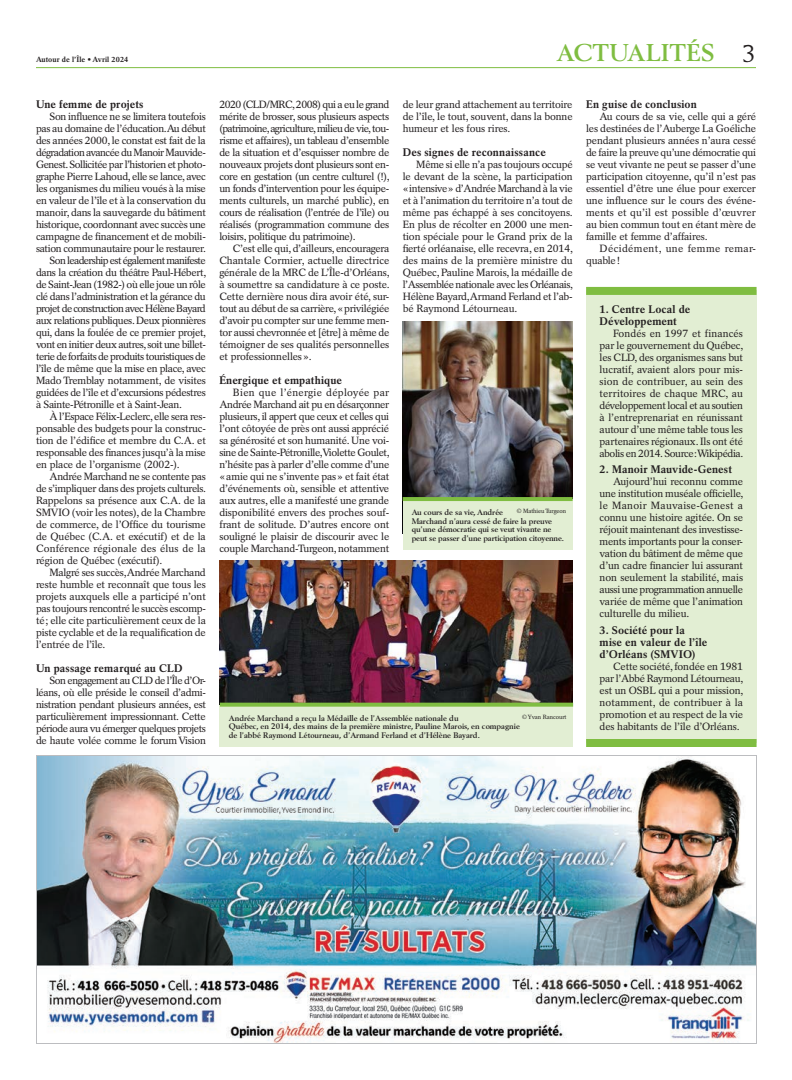
<style>
.page{position:relative;width:792px;height:1080px;background:#fff}
.page>*{position:absolute;margin:0;border:0;box-sizing:border-box;transform-origin:0 0}
.t1{font:700 24px "Berling LT Std";letter-spacing:.015em;color:#7fbd41}
.Sous-titre{font:700 11px/12px "Rotation LT Std";letter-spacing:.01em;color:#231f20}
.Texte_Courant{font:10.5px/12px "Rotation LT Std";letter-spacing:-.015em;color:#231f20;text-align:justify}
.Texte_Courant-2{font:10.5px/12px "Rotation LT Std";letter-spacing:.035em;color:#231f20}
.Vignettes_-_Actualités{font:700 8px/8.6px "Berling LT Std";color:#231f20}
.t2{font:700 7.5px "Rotation LT Std";letter-spacing:.01em;color:#231f20}
.t3{font:6.1px "Rotation LT Std";letter-spacing:-.01em;color:#231f20}
.s1{font-weight:400;color:#231f20}
</style>
<div class="page">
<hr style="left:36px;top:67px;width:720px;height:1px;background:#7fbd41">
<img style="left:38px;top:757px;width:717px;height:285px">
<img style="left:219px;top:561px;width:354px;height:186px">
<img style="left:403px;top:321px;width:170px;height:176px">
<div style="left:586px;top:291px;width:171px;height:452px;background:#e2eed3"></div>
<div style="left:586px;top:287px;width:171px;height:8px;background:#7fbd41"></div>
<div style="left:586px;top:739px;width:171px;height:8px;background:#7fbd41"></div>
<div style="left:403px;top:500px;width:170px;height:50px;background:#e2eed3"></div>
<hr style="left:403px;top:497px;width:170px;height:4px;background:#7fbd41">
<div style="left:220px;top:705px;width:353px;height:42px;background:#e2eed3"></div>
<svg style="left:220px;top:703px;width:353px;height:4px"></svg>
<p class="t2" style="left:36px;top:55px;width:94px">Autour de l’Île • Avril 2024</p>
<h1 class="t1" style="left:557px;top:38px;width:201px">ACTUALITÉS <span class="s1">3</span></h1>
<p class="Sous-titre" style="left:36px;top:98px;width:109px">Une femme de projets</p>
<p class="Texte_Courant" style="left:36px;top:110px;width:172px;text-indent:14px">Son influence ne se limitera toutefois pas au domaine de l’éducation. Au début des années 2000, le constat est fait de la dégradation avancée du Manoir Mauvide-Genest. Sollicitée par l’historien et photo&shy;graphe Pierre Lahoud, elle se lance, avec les organismes du milieu voués à la mise en valeur de l’île et à la conservation du manoir, dans la sauvegarde du bâtiment historique, coordonnant avec succès une campagne de financement et de mobili&shy;sation communautaire pour le restaurer.</p>
<p class="Texte_Courant" style="left:36px;top:254px;width:172px;text-indent:14px">Son leadership est également manifeste dans la création du théâtre Paul-Hébert, de Saint-Jean (1982-) où elle joue un rôle clé dans l’administration et la gérance du projet de construction avec Hélène Bayard aux relations publiques. Deux pionnières qui, dans la foulée de ce premier projet, vont en initier deux autres, soit une billet&shy;terie de forfaits de produits touristiques de l’île de même que la mise en place, avec Mado Tremblay notamment, de visites guidées de l’île et d’excursions pédestres à Sainte-Pétronille et à Saint-Jean.</p>
<p class="Texte_Courant" style="left:36px;top:410px;width:171px;text-indent:14px">À l’Espace Félix-Leclerc, elle sera res&shy;ponsable des budgets pour la construc&shy;tion de l’édifice et membre du C.A. et responsable des finances jusqu’à la mise en place de l’organisme (2002-).</p>
<p class="Texte_Courant" style="left:36px;top:470px;width:172px;text-indent:14px">Andrée Marchand ne se contente pas de s’impliquer dans des projets culturels.<br>Rappelons sa présence aux C.A. de la SMVIO (voir les notes), de la Chambre de commerce, de l’Office du tourisme de Québec (C.A. et exécutif) et de la Conférence régionale des élus de la région de Québec (exécutif).</p>
<p class="Texte_Courant" style="left:36px;top:566px;width:171px;text-indent:14px">Malgré ses succès, Andrée Marchand reste humble et reconnaît que tous les projets auxquels elle a participé n’ont pas toujours rencontré le succès escomp&shy;té; elle cite particulièrement ceux de la piste cyclable et de la requalification de l’entrée de l’île.</p>
<p class="Sous-titre" style="left:36px;top:662px;width:148px">Un passage remarqué au CLD</p>
<p class="Texte_Courant" style="left:36px;top:674px;width:171px;text-indent:14px">Son engagement au CLD de l’Île d’Or&shy;léans, où elle préside le conseil d’admi&shy;nistration pendant plusieurs années, est particulièrement impressionnant. Cette période aura vu émerger quelques projets de haute volée comme le forum Vision</p>
<p class="Texte_Courant" style="left:219px;top:98px;width:172px">2020 (CLD/MRC, 2008) qui a eu le grand mérite de brosser, sous plusieurs aspects (patrimoine, agriculture, milieu de vie, tou&shy;risme et affaires), un tableau d’ensemble de la situation et d’esquisser nombre de nouveaux projets dont plusieurs sont en&shy;core en gestation (un centre culturel (!), un fonds d’intervention pour les équipe&shy;ments culturels, un marché public), en cours de réalisation (l’entrée de l’île) ou réalisés (programmation commune des loisirs, politique du patrimoine).</p>
<p class="Texte_Courant" style="left:219px;top:242px;width:172px;text-indent:14px">C’est elle qui, d’ailleurs, encouragera Chantale Cormier, actuelle directrice générale de la MRC de L’Île-d’Orléans, à soumettre sa candidature à ce poste.<br>Cette dernière nous dira avoir été, sur&shy;tout au début de sa carrière, «privilégiée d’avoir pu compter sur une femme men&shy;tor aussi chevronnée et [être] à même de témoigner de ses qualités personnelles et professionnelles».</p>
<p class="Sous-titre" style="left:219px;top:374px;width:124px">Énergique et empathique</p>
<p class="Texte_Courant" style="left:219px;top:386px;width:172px;text-indent:14px">Bien que l’énergie déployée par Andrée Marchand ait pu en désarçonner plusieurs, il appert que ceux et celles qui l’ont côtoyée de près ont aussi apprécié sa générosité et son humanité. Une voi&shy;sine de Sainte-Pétronille, Violette Goulet, n’hésite pas à parler d’elle comme d’une «amie qui ne s’invente pas» et fait état d’événements où, sensible et attentive aux autres, elle a manifesté une grande disponibilité envers des proches souf&shy;frant de solitude. D’autres encore ont souligné le plaisir de discourir avec le couple Marchand-Turgeon, notamment</p>
<p class="Texte_Courant" style="left:403px;top:98px;width:171px">de leur grand attachement au territoire de l’île, le tout, souvent, dans la bonne humeur et les fous rires.</p>
<p class="Sous-titre" style="left:403px;top:146px;width:145px">Des signes de reconnaissance</p>
<p class="Texte_Courant" style="left:403px;top:158px;width:172px;text-indent:14px">Même si elle n’a pas toujours occupé le devant de la scène, la participation «intensive» d’Andrée Marchand à la vie et à l’animation du territoire n’a tout de même pas échappé à ses concitoyens.<br>En plus de récolter en 2000 une men&shy;tion spéciale pour le Grand prix de la fierté orléanaise, elle recevra, en 2014, des mains de la première ministre du Québec, Pauline Marois, la médaille de l’Assemblée nationale avec les Orléanais, Hélène Bayard, Armand Ferland et l’ab&shy;bé Raymond Létourneau.</p>
<p class="t3" style="left:517px;top:508px;width:51px">© Mathieu Turgeon</p>
<p class="Vignettes_-_Actualités" style="left:412px;top:508px;width:154px">Au cours de sa vie, Andrée<br>Marchand n’aura cessé de faire la preuve qu’une démocratie qui se veut vivante ne peut se passer d’une participation citoyenne.</p>
<p class="Vignettes_-_Actualités" style="left:229px;top:714px;width:293px">Andrée Marchand a reçu la Médaille de l’Assemblée nationale du<br>Québec, en 2014, des mains de la première ministre, Pauline Marois, en compagnie de l’abbé Raymond Létourneau, d’Armand Ferland et d’Hélène Bayard.</p>
<p class="t3" style="left:522px;top:713px;width:46px">© Yvan Rancourt</p>
<p class="Sous-titre" style="left:586px;top:98px;width:112px">En guise de conclusion</p>
<p class="Texte_Courant" style="left:586px;top:110px;width:171px;text-indent:14px">Au cours de sa vie, celle qui a géré les destinées de l’Auberge La Goéliche pendant plusieurs années n’aura cessé de faire la preuve qu’une démocratie qui se veut vivante ne peut se passer d’une participation citoyenne, qu’il n’est pas essentiel d’être une élue pour exercer une influence sur le cours des événe&shy;ments et qu’il est possible d’œuvrer au bien commun tout en étant mère de famille et femme d’affaires.</p>
<p class="Texte_Courant-2" style="left:586px;top:242px;width:171px;text-indent:14px">Décidément, une femme remar&shy;quable!</p>
<p class="Sous-titre" style="left:600px;top:303px;width:92px">1. Centre Local de<br>Développement</p>
<p class="Texte_Courant" style="left:600px;top:327px;width:145px;text-indent:14px">Fondés en 1997 et financés par le gouvernement du Québec, les CLD, des organismes sans but lucratif, avaient alors pour mis&shy;sion de contribuer, au sein des territoires de chaque MRC, au développement local et au soutien à l’entreprenariat en réunissant autour d’une même table tous les partenaires régionaux. Ils ont été abolis en 2014. Source: Wikipédia.</p>
<p class="Sous-titre" style="left:600px;top:463px;width:134px">2. Manoir Mauvide-Genest</p>
<p class="Texte_Courant" style="left:600px;top:475px;width:145px;text-indent:14px">Aujourd’hui reconnu comme une institution muséale officielle, le Manoir Mauvaise-Genest a connu une histoire agitée. On se réjouit maintenant des investisse&shy;ments importants pour la conser&shy;vation du bâtiment de même que d’un cadre financier lui assurant non seulement la stabilité, mais aussi une programmation annuelle variée de même que l’animation culturelle du milieu.</p>
<p class="Sous-titre" style="left:600px;top:624px;width:109px">3. Société pour la mise en valeur de l’île d’Orléans (SMVIO)</p>
<p class="Texte_Courant" style="left:600px;top:660px;width:145px;text-indent:14px">Cette société, fondée en 1981 par l’Abbé Raymond Létourneau, est un OSBL qui a pour mission, notamment, de contribuer à la promotion et au respect de la vie des habitants de l’île d’Orléans.</p>
</div>
